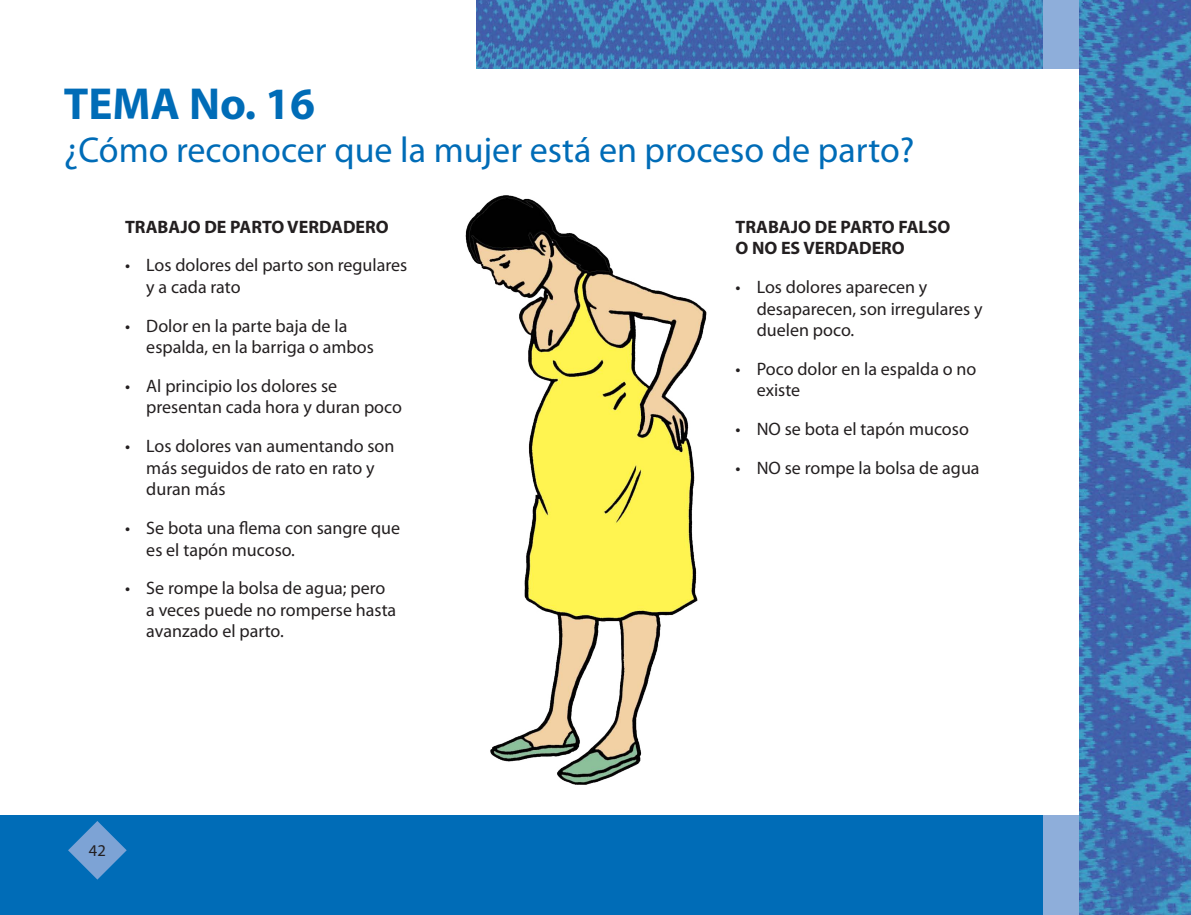
<style>
.page{position:relative;width:1191px;height:915px;background:#fff}
.page>*{position:absolute;margin:0;border:0;box-sizing:border-box;transform-origin:0 0}
.tema{font:700 45px "Myriad Pro";color:#006cb7}
.Paragraph_Style_3{font:36px "Myriad Pro";color:#006cb7}
.t1{font:18px/21.6px "Myriad Pro";color:#231f20}
.t2{font:700 18px/21.6px "Myriad Pro";color:#231f20}
.t3{font:16.5px "Myriad Pro";color:#231f20}
</style>
<div class="page">
<div style="left:980px;top:815px;width:126px;height:99px;background:#8eaeda"></div>
<div style="left:975px;top:0;width:139px;height:68px;background:#8eaeda"></div>
<img style="left:1080px;top:0;width:111px;height:914px">
<img style="left:476px;top:0;width:566px;height:69px">
<div style="left:0;top:815px;width:1042px;height:99px;background:#006cb7"></div>
<svg style="left:68px;top:821px;width:59px;height:58px"></svg>
<img style="left:465px;top:196px;width:241px;height:588px">
<p class="tema" style="left:64px;top:74px;width:253px">TEMA No. 16</p>
<p class="Paragraph_Style_3" style="left:64px;top:128px;width:852px">¿Cómo reconocer que la mujer está en proceso de parto?</p>
<p class="t2" style="left:125px;top:215px;width:265px">TRABAJO DE PARTO VERDADERO</p>
<p class="t1" style="left:146px;top:254px;width:262px;text-indent:-21px">• Los dolores del parto son regulares y a cada rato</p>
<p class="t1" style="left:146px;top:314px;width:229px;text-indent:-21px">• Dolor en la parte baja de la espalda, en la barriga o ambos</p>
<p class="t1" style="left:146px;top:374px;width:257px;text-indent:-21px">• Al principio los dolores se presentan cada hora y duran poco</p>
<p class="t1" style="left:146px;top:435px;width:249px;text-indent:-21px">• Los dolores van aumentando son más seguidos de rato en rato y duran más</p>
<p class="t1" style="left:146px;top:516px;width:255px;text-indent:-21px">• Se bota una flema con sangre que es el tapón mucoso.</p>
<p class="t1" style="left:146px;top:577px;width:251px;text-indent:-21px">• Se rompe la bolsa de agua; pero a veces puede no romperse hasta avanzado el parto.</p>
<p class="t3" style="left:89px;top:840px;width:18px">42</p>
<p class="t2" style="left:735px;top:215px;width:216px">TRABAJO DE PARTO FALSO<br>O NO ES VERDADERO</p>
<p class="t1" style="left:757px;top:276px;width:227px;text-indent:-21px">• Los dolores aparecen y desaparecen, son irregulares y duelen poco.</p>
<p class="t1" style="left:757px;top:357px;width:221px;text-indent:-21px">• Poco dolor en la espalda o no existe</p>
<p class="t1" style="left:735px;top:418px;width:235px">• NO se bota el tapón mucoso</p>
<p class="t1" style="left:735px;top:456px;width:246px">• NO se rompe la bolsa de agua</p>
</div>
